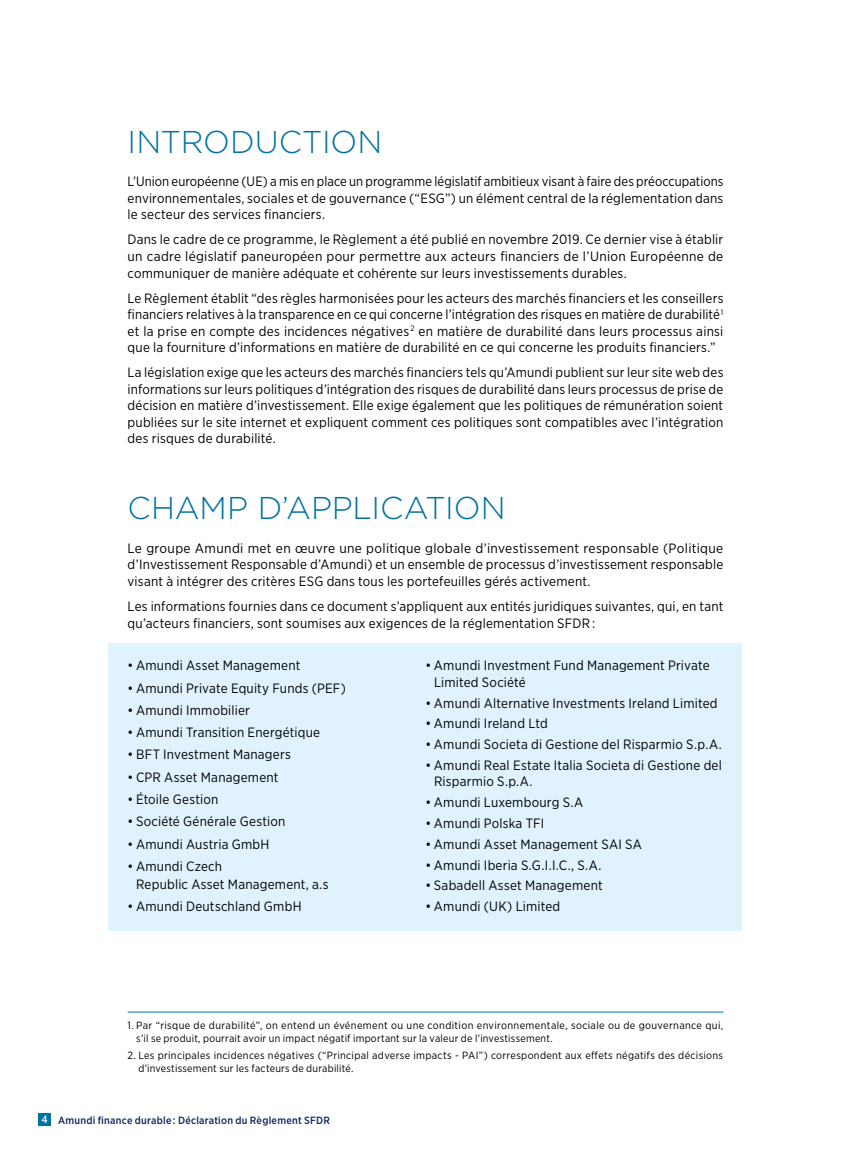
<style>
.page{position:relative;width:851px;height:1149px;background:#fff}
.page>*{position:absolute;margin:0;border:0;box-sizing:border-box;transform-origin:0 0}
.t1{font:300 31.5px "Gotham";color:#0072a3}
.t2{font:13.5px/16.5px "Gotham Narrow";letter-spacing:.015em;color:#000;text-align:justify}
.t3{font:10.5px/12.8px "Gotham Narrow";letter-spacing:.025em;color:#000}
.t4{font:500 10.5px "Gotham Narrow";letter-spacing:.025em;color:#0f265c}
.s1{font-family:"Helvetica Neue LT Std";color:#fff}
</style>
<div class="page">
<div style="left:39px;top:1113px;width:12px;height:12px;background:#0072a3"></div>
<div style="left:108px;top:643px;width:634px;height:287px;background:#dff2fd"></div>
<hr style="left:128px;top:1011px;width:595px;height:1px;background:#0072a3">
<h1 class="t1" style="left:128px;top:122px;width:256px">INTRODUCTION</h1>
<p class="t2" style="left:128px;top:173px;width:597px">L’Union européenne (UE) a mis en place un programme législatif ambitieux visant à faire des préoccupations environnementales, sociales et de gouvernance (“ESG”) un élément central de la réglementation dans le secteur des services financiers.</p>
<p class="t2" style="left:128px;top:231px;width:597px">Dans le cadre de ce programme, le Règlement a été publié en novembre 2019. Ce dernier vise à établir un cadre législatif paneuropéen pour permettre aux acteurs financiers de l’Union Européenne de communiquer de manière adéquate et cohérente sur leurs investissements durables.</p>
<p class="t2" style="left:128px;top:289px;width:597px">Le Règlement établit “des règles harmonisées pour les acteurs des marchés financiers et les conseillers financiers relatives à la transparence en ce qui concerne l’intégration des risques en matière de durabilité <sup>1 </sup>et la prise en compte des incidences négatives <sup>2</sup> en matière de durabilité dans leurs processus ainsi que la fourniture d’informations en matière de durabilité en ce qui concerne les produits financiers.”</p>
<p class="t2" style="left:128px;top:364px;width:597px">La législation exige que les acteurs des marchés financiers tels qu’Amundi publient sur leur site web des informations sur leurs politiques d’intégration des risques de durabilité dans leurs processus de prise de décision en matière d’investissement. Elle exige également que les politiques de rémunération soient publiées sur le site internet et expliquent comment ces politiques sont compatibles avec l’intégration des risques de durabilité.</p>
<h1 class="t1" style="left:128px;top:488px;width:379px">CHAMP D’APPLICATION</h1>
<p class="t2" style="left:128px;top:539px;width:597px">Le groupe Amundi met en œuvre une politique globale d’investissement responsable (Politique d’Investissement Responsable d’Amundi) et un ensemble de processus d’investissement responsable visant à intégrer des critères ESG dans tous les portefeuilles gérés activement.</p>
<p class="t2" style="left:128px;top:597px;width:597px">Les informations fournies dans ce document s’appliquent aux entités juridiques suivantes, qui, en tant qu’acteurs financiers, sont soumises aux exigences de la réglementation SFDR :</p>
<p class="t2" style="left:128px;top:657px;width:174px">• Amundi Asset Management</p>
<p class="t2" style="left:128px;top:679px;width:220px">• Amundi Private Equity Funds (PEF)</p>
<p class="t2" style="left:128px;top:701px;width:124px">• Amundi Immobilier</p>
<p class="t2" style="left:128px;top:723px;width:194px">• Amundi Transition Energétique</p>
<p class="t2" style="left:128px;top:746px;width:165px">• BFT Investment Managers</p>
<p class="t2" style="left:128px;top:768px;width:152px">• CPR Asset Management</p>
<p class="t2" style="left:128px;top:790px;width:92px">• Étoile Gestion</p>
<p class="t2" style="left:128px;top:812px;width:159px">• Société Générale Gestion</p>
<p class="t2" style="left:128px;top:835px;width:143px">• Amundi Austria GmbH</p>
<p class="t2" style="left:136px;top:856px;width:194px;line-height:18px;text-indent:-9px">• Amundi Czech<br>Republic Asset Management, a.s</p>
<p class="t2" style="left:128px;top:897px;width:175px">• Amundi Deutschland GmbH</p>
<p class="t2" style="left:434px;top:657px;width:277px;text-indent:-9px">• Amundi Investment Fund Management Private<br>Limited Société</p>
<p class="t2" style="left:425px;top:694px;width:293px">• Amundi Alternative Investments Ireland Limited</p>
<p class="t2" style="left:425px;top:715px;width:124px">• Amundi Ireland Ltd</p>
<p class="t2" style="left:425px;top:735px;width:298px">• Amundi Societa di Gestione del Risparmio S.p.A.</p>
<p class="t2" style="left:434px;top:756px;width:289px;text-indent:-9px">• Amundi Real Estate Italia Societa di Gestione del<br>Risparmio S.p.A.</p>
<p class="t2" style="left:425px;top:793px;width:159px">• Amundi Luxembourg S.A</p>
<p class="t2" style="left:425px;top:814px;width:120px">• Amundi Polska TFI</p>
<p class="t2" style="left:425px;top:835px;width:218px">• Amundi Asset Management SAI SA</p>
<p class="t2" style="left:425px;top:856px;width:178px">• Amundi Iberia S.G.I.I.C., S.A.</p>
<p class="t2" style="left:425px;top:876px;width:179px">• Sabadell Asset Management</p>
<p class="t2" style="left:425px;top:897px;width:136px">• Amundi (UK) Limited</p>
<p class="t3" style="left:136px;top:1018px;width:588px;text-indent:-9px">1. Par “risque de durabilité”, on entend un événement ou une condition environnementale, sociale ou de gouvernance qui, s’il se produit, pourrait avoir un impact négatif important sur la valeur de l’investissement.</p>
<p class="t3" style="left:138px;top:1048px;width:586px;text-indent:-11px">2. Les principales incidences négatives (“Principal adverse impacts - PAI”) correspondent aux effets négatifs des décisions d’investissement sur les facteurs de durabilité.</p>
<p class="t4" style="left:42px;top:1112px;width:289px"><span class="s1">4</span> Amundi finance durable : Déclaration du Règlement SFDR</p>
</div>
